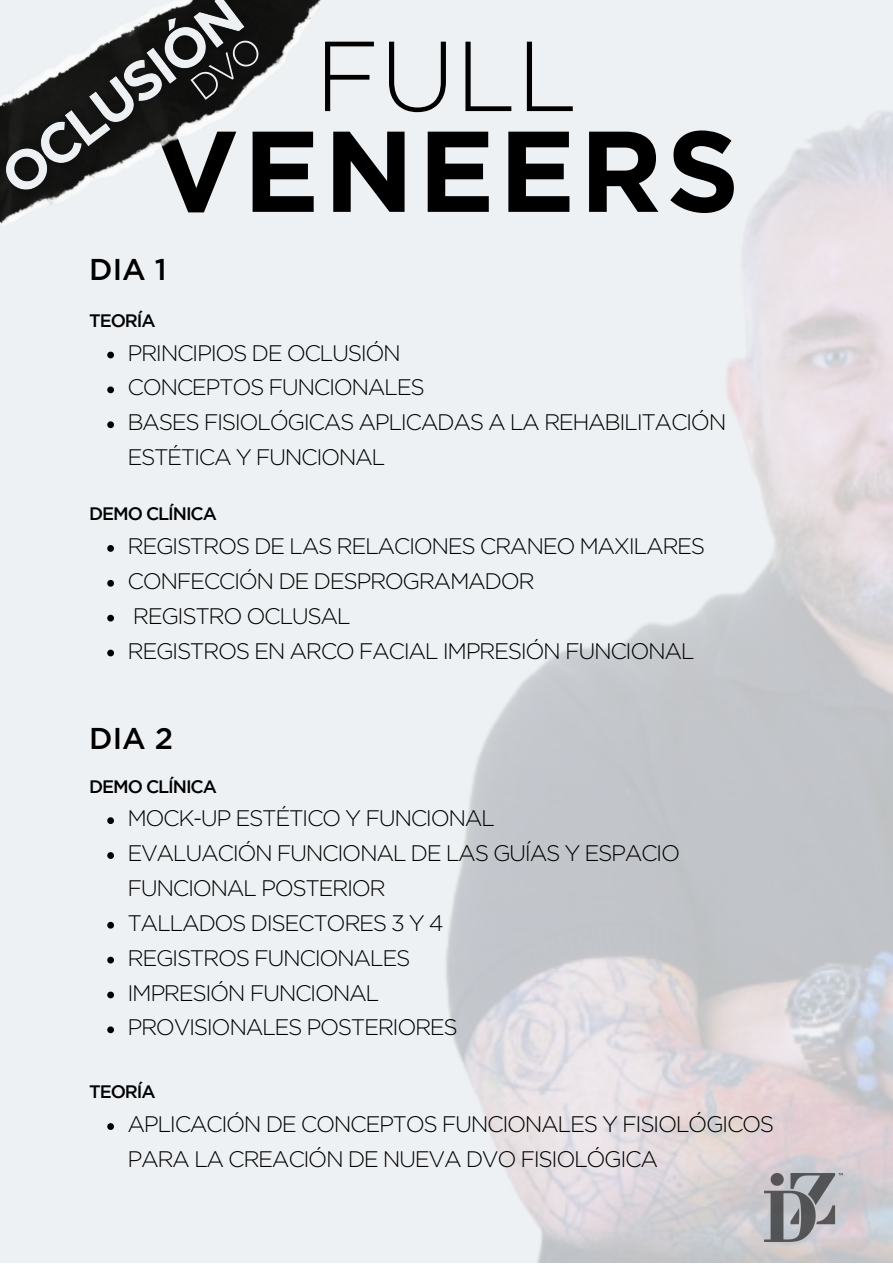
<style>
.page{position:relative;width:893px;height:1264px;background:#fff}
.page>*{position:absolute;margin:0;border:0;box-sizing:border-box;transform-origin:0 0}
.t1{font:700 114.6px "Gotham";letter-spacing:.035em;color:#000}
.t2{font:300 99.15px "Gotham";color:#000}
.t3{font:500 30px "Gotham";color:#000}
.t4{font:300 22.5px/34.8px "Gotham";letter-spacing:-.06em;color:#000}
.t5{font:500 18px "Gotham";letter-spacing:-.06em;color:#000}
</style>
<div class="page">
<div style="left:0;top:0;width:892px;height:1262px;background:#eef1f3"></div>
<img style="left:0;top:0;width:321px;height:224px">
<img style="left:0;top:0;width:266px;height:218px">
<img style="left:446px;top:111px;width:446px;height:1151px">
<svg style="left:107px;top:351px;width:7px;height:7px"></svg>
<svg style="left:107px;top:386px;width:7px;height:7px"></svg>
<svg style="left:107px;top:421px;width:7px;height:7px"></svg>
<svg style="left:107px;top:545px;width:7px;height:7px"></svg>
<svg style="left:107px;top:580px;width:7px;height:6px"></svg>
<svg style="left:107px;top:614px;width:7px;height:7px"></svg>
<svg style="left:107px;top:649px;width:7px;height:7px"></svg>
<svg style="left:107px;top:817px;width:7px;height:7px"></svg>
<svg style="left:107px;top:852px;width:7px;height:6px"></svg>
<svg style="left:107px;top:921px;width:7px;height:7px"></svg>
<svg style="left:107px;top:956px;width:7px;height:7px"></svg>
<svg style="left:107px;top:991px;width:7px;height:7px"></svg>
<svg style="left:107px;top:1026px;width:7px;height:7px"></svg>
<svg style="left:107px;top:1123px;width:7px;height:6px"></svg>
<img style="left:764px;top:1173px;width:78px;height:68px">
<svg style="left:190px;top:35px;width:73px;height:65px"></svg>
<p class="t2" style="left:315px;top:39px;width:265px">FULL</p>
<p class="t1" style="left:153px;top:105px;width:588px">VENEERS</p>
<p class="t3" style="left:89px;top:258px;width:79px">DIA 1</p>
<p class="t5" style="left:89px;top:314px;width:68px">TEORÍA</p>
<p class="t4" style="left:127px;top:335px;width:275px">PRINCIPIOS DE OCLUSIÓN</p>
<p class="t4" style="left:127px;top:370px;width:299px">CONCEPTOS FUNCIONALES</p>
<p class="t4" style="left:127px;top:404px;width:600px">BASES FISIOLÓGICAS APLICADAS A LA REHABILITACIÓN<br>ESTÉTICA Y FUNCIONAL</p>
<p class="t5" style="left:89px;top:507px;width:129px">DEMO CLÍNICA</p>
<p class="t4" style="left:127px;top:528px;width:579px">REGISTROS DE LAS RELACIONES CRANEO MAXILARES</p>
<p class="t4" style="left:127px;top:563px;width:408px">CONFECCIÓN DE DESPROGRAMADOR</p>
<p class="t4" style="left:133px;top:598px;width:219px">REGISTRO OCLUSAL</p>
<p class="t4" style="left:127px;top:633px;width:568px">REGISTROS EN ARCO FACIAL IMPRESIÓN FUNCIONAL</p>
<p class="t3" style="left:89px;top:727px;width:85px">DIA 2</p>
<p class="t5" style="left:89px;top:779px;width:129px">DEMO CLÍNICA</p>
<p class="t4" style="left:127px;top:800px;width:369px">MOCK-UP ESTÉTICO Y FUNCIONAL</p>
<p class="t4" style="left:127px;top:835px;width:554px">EVALUACIÓN FUNCIONAL DE LAS GUÍAS Y ESPACIO<br>FUNCIONAL POSTERIOR</p>
<p class="t4" style="left:127px;top:905px;width:318px">TALLADOS DISECTORES 3 Y 4</p>
<p class="t4" style="left:127px;top:940px;width:284px">REGISTROS FUNCIONALES</p>
<p class="t4" style="left:127px;top:974px;width:253px">IMPRESIÓN FUNCIONAL</p>
<p class="t4" style="left:127px;top:1009px;width:332px">PROVISIONALES POSTERIORES</p>
<p class="t5" style="left:89px;top:1085px;width:68px">TEORÍA</p>
<p class="t4" style="left:127px;top:1106px;width:648px">APLICACIÓN DE CONCEPTOS FUNCIONALES Y FISIOLÓGICOS<br>PARA LA CREACIÓN DE NUEVA DVO FISIOLÓGICA</p>
</div>
